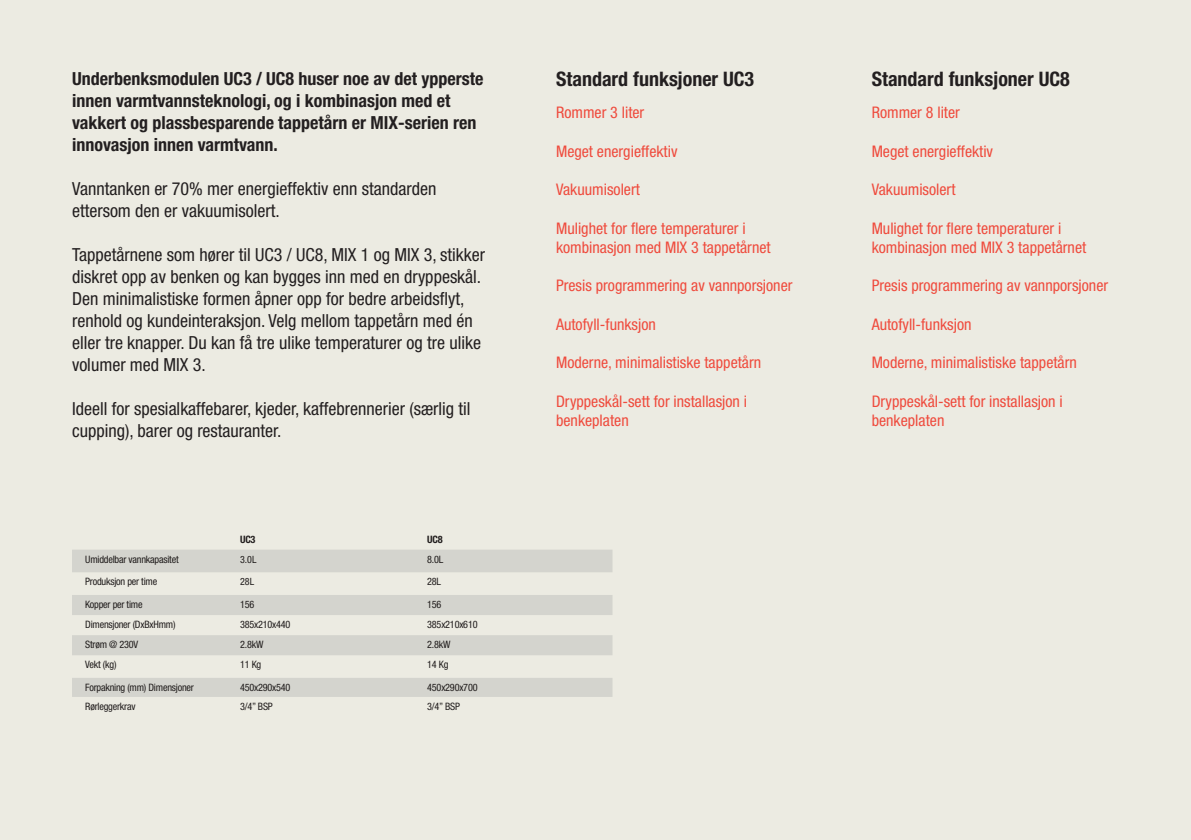
<style>
.page{position:relative;width:1191px;height:840px;background:#fff}
.page>*{position:absolute;margin:0;border:0;box-sizing:border-box;transform-origin:0 0}
.t1{font:700 condensed 20px "Helvetica Neue LT Pro";color:#231f20}
.t2{font:condensed 18px/22px "Helvetica Neue LT Pro";color:#231f20}
.t3{font:700 condensed 18px/22px "Helvetica Neue LT Pro";color:#231f20}
.t4{font:condensed 16px "Helvetica Neue LT Pro";color:#ef4b3d}
.t5{font:condensed 10.2px "Helvetica Neue LT Pro";letter-spacing:-.02em;color:#231f20}
.t6{font:700 condensed 10.2px "Helvetica Neue LT Pro";letter-spacing:-.02em;color:#231f20}
.t7{font:condensed 10px "Helvetica Neue LT Pro";color:#231f20}
</style>
<div class="page">
<div style="left:0;top:0;width:1191px;height:839px;background:#ecebe2"></div>
<svg style="left:72px;top:550px;width:540px;height:146px;fill:#d4d4ce"></svg>
<p class="t3" style="left:72px;top:67px;width:413px">Underbenksmodulen UC3 / UC8 huser noe av det ypperste innen varmtvannsteknologi, og i kombinasjon med et vakkert og plassbesparende tappetårn er MIX-serien ren innovasjon innen varmtvann.</p>
<p class="t2" style="left:72px;top:177px;width:366px">Vanntanken er 70% mer energieffektiv enn standarden ettersom den er vakuumisolert.</p>
<p class="t2" style="left:72px;top:243px;width:415px">Tappetårnene som hører til UC3 / UC8, MIX 1 og MIX 3, stikker diskret opp av benken og kan bygges inn med en dryppeskål.<br>Den minimalistiske formen åpner opp for bedre arbeidsflyt, renhold og kundeinteraksjon. Velg mellom tappetårn med én eller tre knapper. Du kan få tre ulike temperaturer og tre ulike volumer med MIX 3.</p>
<p class="t2" style="left:72px;top:397px;width:400px">Ideell for spesialkaffebarer, kjeder, kaffebrennerier (særlig til cupping), barer og restauranter.</p>
<p class="t6" style="left:240px;top:532px;width:17px">UC3</p>
<p class="t6" style="left:427px;top:532px;width:17px">UC8</p>
<p class="t5" style="left:85px;top:553px;width:95px">Umiddelbar vannkapasitet</p>
<p class="t7" style="left:240px;top:553px;width:18px">3.0L</p>
<p class="t5" style="left:427px;top:553px;width:18px">8.0L</p>
<p class="t5" style="left:85px;top:575px;width:74px">Produksjon per time</p>
<p class="t7" style="left:240px;top:575px;width:16px">28L</p>
<p class="t5" style="left:427px;top:575px;width:15px">28L</p>
<p class="t5" style="left:85px;top:598px;width:59px">Kopper per time</p>
<p class="t5" style="left:240px;top:598px;width:16px">156</p>
<p class="t5" style="left:427px;top:598px;width:16px">156</p>
<p class="t5" style="left:85px;top:618px;width:92px">Dimensjoner (DxBxHmm)</p>
<p class="t5" style="left:240px;top:618px;width:52px">385x210x440</p>
<p class="t5" style="left:427px;top:618px;width:52px">385x210x610</p>
<p class="t5" style="left:85px;top:638px;width:54px">Strøm @ 230V</p>
<p class="t5" style="left:240px;top:638px;width:25px">2.8kW</p>
<p class="t5" style="left:427px;top:638px;width:25px">2.8kW</p>
<p class="t5" style="left:85px;top:658px;width:33px">Vekt (kg)</p>
<p class="t5" style="left:240px;top:658px;width:23px">11 Kg</p>
<p class="t5" style="left:427px;top:658px;width:23px">14 Kg</p>
<p class="t5" style="left:85px;top:681px;width:110px">Forpakning (mm) Dimensjoner</p>
<p class="t5" style="left:240px;top:681px;width:52px">450x290x540</p>
<p class="t5" style="left:427px;top:681px;width:52px">450x290x700</p>
<p class="t5" style="left:85px;top:700px;width:52px">Rørleggerkrav</p>
<p class="t5" style="left:240px;top:700px;width:34px">3/4” BSP</p>
<p class="t5" style="left:427px;top:700px;width:34px">3/4” BSP</p>
<p class="t1" style="left:556px;top:67px;width:200px">Standard funksjoner UC3</p>
<p class="t4" style="left:556px;top:103px;width:90px">Rommer 3 liter</p>
<p class="t4" style="left:556px;top:142px;width:123px">Meget energieffektiv</p>
<p class="t4" style="left:556px;top:180px;width:85px">Vakuumisolert</p>
<p class="t4" style="left:556px;top:219px;width:191px">Mulighet for flere temperaturer i</p>
<p class="t4" style="left:556px;top:238px;width:216px">kombinasjon med MIX 3 tappetårnet</p>
<p class="t4" style="left:556px;top:276px;width:238px">Presis programmering av vannporsjoner</p>
<p class="t4" style="left:556px;top:315px;width:101px">Autofyll-funksjon</p>
<p class="t4" style="left:556px;top:353px;width:207px">Moderne, minimalistiske tappetårn</p>
<p class="t4" style="left:556px;top:391px;width:192px">Dryppeskål-sett for installasjon i</p>
<p class="t4" style="left:556px;top:411px;width:74px">benkeplaten</p>
<p class="t1" style="left:871px;top:67px;width:200px">Standard funksjoner UC8</p>
<p class="t4" style="left:871px;top:103px;width:90px">Rommer 8 liter</p>
<p class="t4" style="left:871px;top:142px;width:123px">Meget energieffektiv</p>
<p class="t4" style="left:871px;top:180px;width:85px">Vakuumisolert</p>
<p class="t4" style="left:871px;top:219px;width:191px">Mulighet for flere temperaturer i</p>
<p class="t4" style="left:871px;top:238px;width:216px">kombinasjon med MIX 3 tappetårnet</p>
<p class="t4" style="left:871px;top:276px;width:238px">Presis programmering av vannporsjoner</p>
<p class="t4" style="left:871px;top:315px;width:101px">Autofyll-funksjon</p>
<p class="t4" style="left:871px;top:353px;width:207px">Moderne, minimalistiske tappetårn</p>
<p class="t4" style="left:871px;top:391px;width:192px">Dryppeskål-sett for installasjon i</p>
<p class="t4" style="left:871px;top:411px;width:74px">benkeplaten</p>
</div>
